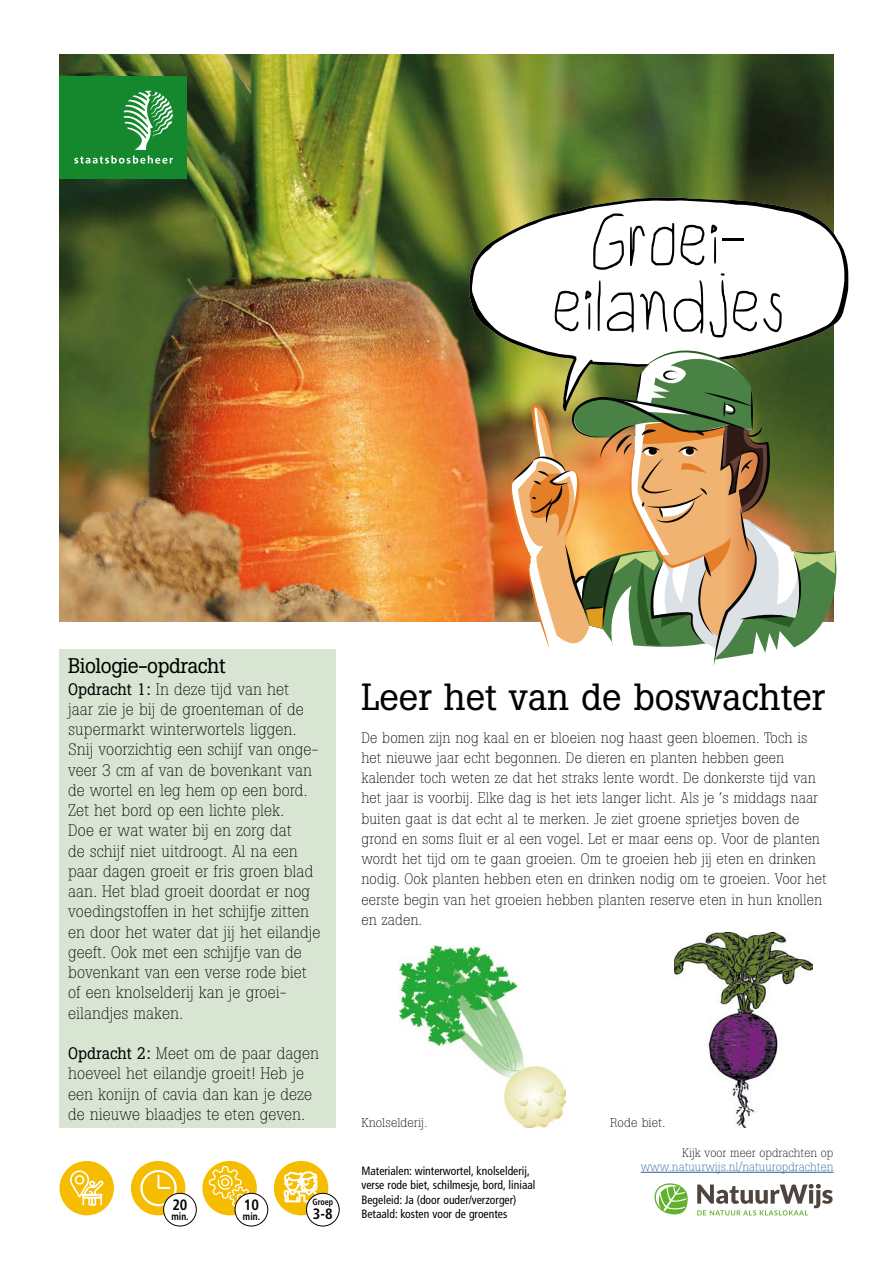
<style>
.page{position:relative;width:893px;height:1263px;background:#fff}
.page>*{position:absolute;margin:0;border:0;box-sizing:border-box;transform-origin:0 0}
._1-1Titel_groot_teks{font:66px "Child Writing";color:#000;scale:.9 1}
.Kop{font:37.5px "Boton";color:#000}
.Bio_opdr_kop{font:21px "Boton";letter-spacing:-.02em;color:#000}
.Bio_opdr_body{font:300 16.5px/20.2px "Boton";color:#000}
.Body{font:300 15px/20.2px "Boton";color:#000}
.Body-2{font:700 condensed 15px "Frutiger";color:#000}
.Bijschrift{font:300 12.75px "Boton";color:#000}
.Body-3{font:condensed 12px/14.4px "Frutiger";color:#000}
._2-Tekst{font:300 12px/14.4px "Boton";color:#275b9b;text-align:right}
.Body-4{font:700 condensed 10.5px "Frutiger";color:#000;scale:.9 1}
.Body-5{font:700 condensed 9px "Frutiger";color:#000;scale:.9 1}
.s1{font-family:"Boton";font-weight:300}
.s2{font-weight:400}
.s3{color:#000}
</style>
<div class="page">
<img style="left:60px;top:54px;width:773px;height:567px">
<div style="left:60px;top:77px;width:127px;height:102px;background:#15882e"></div>
<svg style="left:74px;top:91px;width:99px;height:73px"></svg>
<svg style="left:469px;top:197px;width:380px;height:214px"></svg>
<svg style="left:472px;top:200px;width:372px;height:201px"></svg>
<img style="left:511px;top:350px;width:326px;height:316px">
<hr style="left:641px;top:1172px;width:192px;height:1px;background:#275b9b">
<svg style="left:697px;top:1184px;width:136px;height:31px"></svg>
<svg style="left:654px;top:1183px;width:34px;height:31px"></svg>
<div style="left:60px;top:649px;width:276px;height:33px;background:#d8e5d2"></div>
<div style="left:60px;top:673px;width:276px;height:29px;background:#d8e5d2"></div>
<div style="left:60px;top:693px;width:276px;height:49px;background:#d8e5d2"></div>
<div style="left:60px;top:733px;width:276px;height:91px;background:#d8e5d2"></div>
<div style="left:60px;top:814px;width:276px;height:30px;background:#d8e5d2"></div>
<div style="left:60px;top:835px;width:276px;height:151px;background:#d8e5d2"></div>
<div style="left:60px;top:976px;width:276px;height:50px;background:#d8e5d2"></div>
<div style="left:60px;top:1017px;width:276px;height:29px;background:#d8e5d2"></div>
<div style="left:60px;top:1037px;width:276px;height:90px;background:#d8e5d2"></div>
<img style="left:674px;top:932px;width:139px;height:195px">
<img style="left:399px;top:945px;width:166px;height:182px">
<div style="left:60px;top:1161px;width:54px;height:54px;background:#f6bd00;border-radius:50%"></div>
<svg style="left:70px;top:1170px;width:34px;height:36px"></svg>
<div style="left:83px;top:1194px;width:19px;height:4px;border:2px solid #fff"></div>
<div style="left:202px;top:1161px;width:55px;height:54px;background:#f6bd00;border-radius:50%"></div>
<svg style="left:209px;top:1166px;width:42px;height:42px"></svg>
<div style="left:131px;top:1161px;width:54px;height:54px;background:#f6bd00;border-radius:50%"></div>
<div style="left:140px;top:1170px;width:37px;height:36px;border:2px solid #fff;border-radius:50%"></div>
<svg style="left:157px;top:1173px;width:14px;height:16px"></svg>
<div style="left:164px;top:1193px;width:32px;height:33px;background:#fff;border-radius:50%"></div>
<div style="left:163px;top:1193px;width:34px;height:33px;border:1px solid #000;border-radius:50%"></div>
<div style="left:235px;top:1193px;width:33px;height:33px;background:#fff;border-radius:50%"></div>
<div style="left:235px;top:1193px;width:33px;height:33px;border:1px solid #000;border-radius:50%"></div>
<div style="left:274px;top:1161px;width:54px;height:54px;background:#f6bd00;border-radius:50%"></div>
<svg style="left:284px;top:1171px;width:33px;height:31px"></svg>
<div style="left:306px;top:1193px;width:33px;height:33px;background:#fff;border-radius:50%"></div>
<div style="left:306px;top:1193px;width:34px;height:33px;border:1px solid #000;border-radius:50%"></div>
<p class="_1-1Titel_groot_teks" style="left:590px;top:207px;width:175px">Groei<span class="s1">-</span></p>
<p class="_1-1Titel_groot_teks" style="left:552px;top:273px;width:261px">eilandjes</p>
<p class="Bio_opdr_kop" style="left:68px;top:653px;width:159px">Biologie-opdracht</p>
<p class="Bio_opdr_body" style="left:68px;top:679px;width:223px"><span class="s2">Opdracht 1:</span> In deze tijd van het</p>
<p class="Bio_opdr_body" style="left:68px;top:699px;width:237px">jaar zie je bij de groenteman of de supermarkt winterwortels liggen.</p>
<p class="Bio_opdr_body" style="left:68px;top:739px;width:252px">Snij voorzichtig een schijf van onge&shy;veer 3 cm af van de bovenkant van de wortel en leg hem op een bord.<br>Zet het bord op een lichte plek.</p>
<p class="Bio_opdr_body" style="left:68px;top:820px;width:225px">Doe er wat water bij en zorg dat</p>
<p class="Bio_opdr_body" style="left:68px;top:841px;width:254px">de schijf niet uitdroogt. Al na een paar dagen groeit er fris groen blad aan. Het blad groeit doordat er nog voedingstoffen in het schijfje zitten en door het water dat jij het eilandje geeft. Ook met een schijfje van de bovenkant van een verse rode biet</p>
<p class="Bio_opdr_body" style="left:68px;top:982px;width:220px">of een knolselderij kan je groei&shy;eilandjes maken.</p>
<p class="Bio_opdr_body" style="left:68px;top:1043px;width:253px"><span class="s2">Opdracht 2:</span> Meet om de paar dagen hoeveel het eilandje groeit! Heb je een konijn of cavia dan kan je deze de nieuwe blaadjes te eten geven.</p>
<p class="Body-2" style="left:172px;top:1196px;width:17px">20</p>
<p class="Body-4" style="left:172px;top:1210px;width:21px">min.</p>
<p class="Body-2" style="left:244px;top:1196px;width:17px">10</p>
<p class="Body-4" style="left:243px;top:1210px;width:21px">min.</p>
<p class="Body-5" style="left:312px;top:1197px;width:25px">Groep</p>
<p class="Body-2" style="left:313px;top:1205px;width:21px">3-8</p>
<p class="Kop" style="left:361px;top:674px;width:465px">Leer het van de boswachter</p>
<p class="Body" style="left:361px;top:727px;width:447px">De bomen zijn nog kaal en er bloeien nog haast geen bloemen. Toch is</p>
<p class="Body" style="left:361px;top:747px;width:424px">het nieuwe jaar echt begonnen. De dieren en planten hebben geen</p>
<p class="Body" style="left:361px;top:768px;width:467px">kalender toch weten ze dat het straks lente wordt. De donkerste tijd van het jaar is voorbij. Elke dag is het iets langer licht. Als je ’s middags naar buiten gaat is dat echt al te merken. Je ziet groene sprietjes boven de grond en soms fluit er al een vogel. Let er maar eens op. Voor de planten wordt het tijd om te gaan groeien. Om te groeien heb jij eten en drinken nodig. Ook planten hebben eten en drinken nodig om te groeien. Voor het eerste begin van het groeien hebben planten reserve eten in hun knollen en zaden.</p>
<p class="Bijschrift" style="left:361px;top:1115px;width:67px">Knolselderij.</p>
<p class="Bijschrift" style="left:610px;top:1115px;width:57px">Rode biet.</p>
<p class="Body-3" style="left:361px;top:1164px;width:175px">Materialen: winterwortel, knolselderij, verse rode biet, schilmesje, bord, liniaal</p>
<p class="Body-3" style="left:361px;top:1192px;width:156px">Begeleid: Ja (door ouder/verzorger)</p>
<p class="Body-3" style="left:361px;top:1207px;width:147px">Betaald: kosten voor de groentes</p>
<p class="_2-Tekst" style="left:641px;top:1145px;width:194px"><span class="s3">Kijk voor meer opdrachten op </span>www.natuurwijs.nl/natuuropdrachten</p>
</div>
